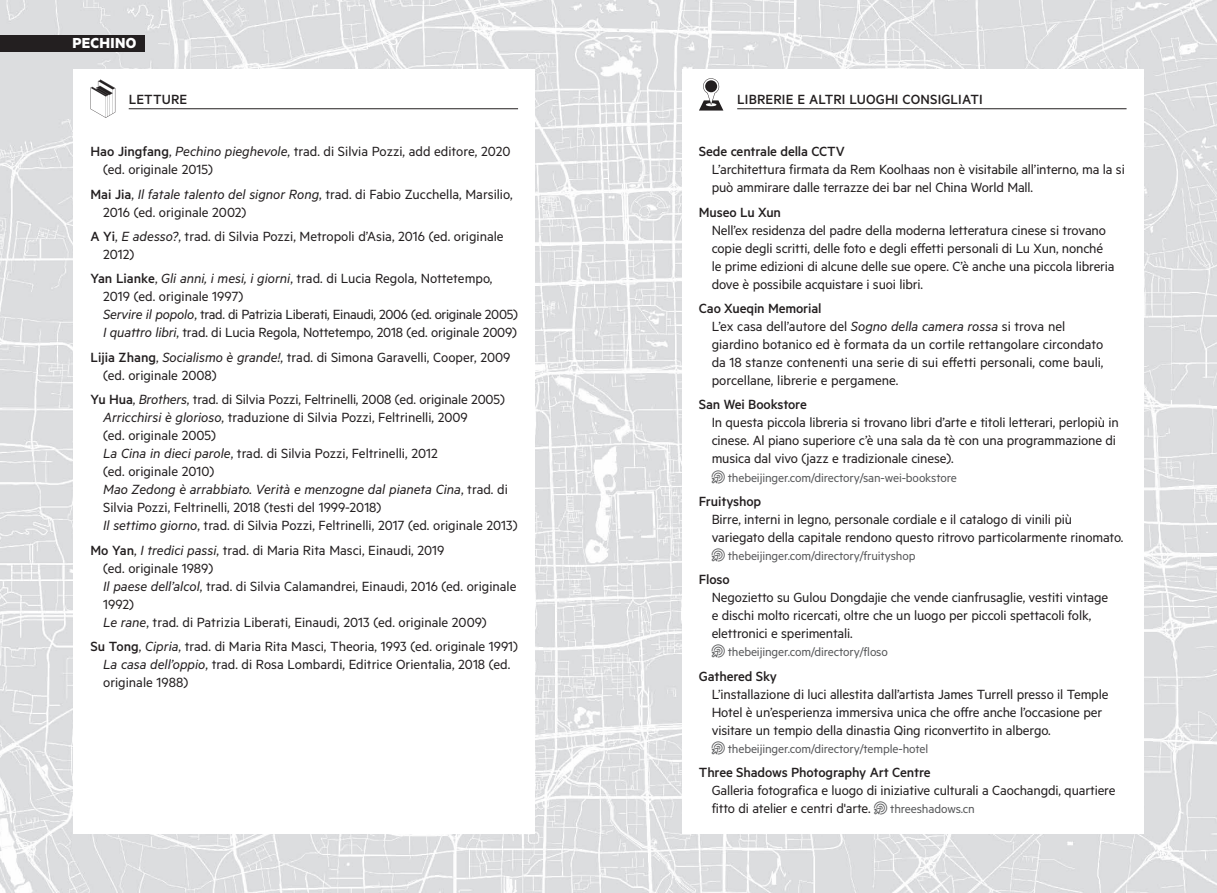
<style>
.page{position:relative;width:1217px;height:893px;background:#fff}
.page>*{position:absolute;margin:0;border:0;box-sizing:border-box;transform-origin:0 0}
.t1{font:700 16.35px "Metric";letter-spacing:.02em;color:#fff}
.t2{font:15px/18px "Metric";letter-spacing:-.01em;color:#231f20}
.t3{font:500 15px "Metric";letter-spacing:-.01em;color:#231f20}
.t4{font:500 15px "Metric";letter-spacing:.01em;color:#231f20}
.t5{font:13.5px "Metric";letter-spacing:-.01em;color:#57585a}
.s1{font-weight:500}
.s2{font-style:italic}
.s3{color:#57585a}
.s4{font-size:13.5px;color:#57585a}
</style>
<div class="page">
<img style="left:0;top:0;width:1216px;height:893px">
<div style="left:74px;top:69px;width:461px;height:764px;background:#fff"></div>
<hr style="left:129px;top:108px;width:389px;height:1px;background:#231f20">
<svg style="left:90px;top:80px;width:25px;height:38px"></svg>
<div style="left:0;top:35px;width:145px;height:16px;background:#231f20"></div>
<div style="left:682px;top:69px;width:461px;height:764px;background:#fff"></div>
<hr style="left:737px;top:108px;width:389px;height:1px;background:#231f20">
<svg style="left:699px;top:78px;width:24px;height:33px"></svg>
<p class="t1" style="left:72px;top:33px;width:65px">PECHINO</p>
<p class="t4" style="left:129px;top:91px;width:60px">LETTURE</p>
<p class="t2" style="left:103px;top:142px;width:408px;text-indent:-13px"><span class="s1">Hao Jingfang</span>, <span class="s2">Pechino pieghevole</span>, trad. di Silvia Pozzi, add editore, 2020 (ed. originale 2015)</p>
<p class="t2" style="left:103px;top:185px;width:411px;text-indent:-13px"><span class="s1">Mai Jia</span>, <span class="s2">Il fatale talento del signor Rong</span>, trad. di Fabio Zucchella, Marsilio,<br>2016 (ed. originale 2002)</p>
<p class="t2" style="left:103px;top:227px;width:402px;text-indent:-13px"><span class="s1">A Yi</span>, <span class="s2">E adesso?</span>, trad. di Silvia Pozzi, Metropoli d’Asia, 2016 (ed. originale<br>2012)</p>
<p class="t2" style="left:103px;top:269px;width:416px;text-indent:-13px"><span class="s1">Yan Lianke</span>, <span class="s2">Gli anni, i mesi, i giorni</span>, trad. di Lucia Regola, Nottetempo, 2019 (ed. originale 1997)<br><span class="s2">Servire il popolo</span>, trad. di Patrizia Liberati, Einaudi, 2006 (ed. originale 2005)<br><span class="s2">I quattro libri</span>, trad. di Lucia Regola, Nottetempo, 2018 (ed. originale 2009)</p>
<p class="t2" style="left:103px;top:348px;width:408px;text-indent:-13px"><span class="s1">Lijia Zhang</span>, <span class="s2">Socialismo è grande!</span>, trad. di Simona Garavelli, Cooper, 2009 (ed. originale 2008)</p>
<p class="t2" style="left:103px;top:390px;width:416px;text-indent:-13px"><span class="s1">Yu Hua</span>, <span class="s2">Brothers</span>, trad. di Silvia Pozzi, Feltrinelli, 2008 (ed. originale 2005)<br><span class="s2">Arricchirsi è glorioso</span>, traduzione di Silvia Pozzi, Feltrinelli, 2009<br>(ed. originale 2005)<br><span class="s2">La Cina in dieci parole</span>, trad. di Silvia Pozzi, Feltrinelli, 2012<br>(ed. originale 2010)<br><span class="s2">Mao Zedong è arrabbiato. Verità e menzogne dal pianeta Cina</span>, trad. di Silvia Pozzi, Feltrinelli, 2018 (testi del 1999-2018)<br><span class="s2">Il settimo giorno</span>, trad. di Silvia Pozzi, Feltrinelli, 2017 (ed. originale 2013)</p>
<p class="t2" style="left:103px;top:540px;width:414px;text-indent:-13px"><span class="s1">Mo Yan</span>, <span class="s2">I tredici passi</span>, trad. di Maria Rita Masci, Einaudi, 2019<br>(ed. originale 1989)<br><span class="s2">Il paese dell’alcol</span>, trad. di Silvia Calamandrei, Einaudi, 2016 (ed. originale 1992)<br><span class="s2">Le rane</span>, trad. di Patrizia Liberati, Einaudi, 2013 (ed. originale 2009)</p>
<p class="t2" style="left:103px;top:637px;width:416px;text-indent:-13px"><span class="s1">Su Tong</span>, <span class="s2">Cipria</span>, trad. di Maria Rita Masci, Theoria, 1993 (ed. originale 1991)<br><span class="s2">La casa dell’oppio</span>, trad. di Rosa Lombardi, Editrice Orientalia, 2018 (ed. originale 1988)</p>
<p class="t4" style="left:737px;top:91px;width:247px">LIBRERIE E ALTRI LUOGHI CONSIGLIATI</p>
<p class="t3" style="left:698px;top:143px;width:147px">Sede centrale della CCTV</p>
<p class="t2" style="left:711px;top:160px;width:414px">L’architettura firmata da Rem Koolhaas non è visitabile all’interno, ma la si può ammirare dalle terrazze dei bar nel China World Mall.</p>
<p class="t3" style="left:698px;top:203px;width:84px">Museo Lu Xun</p>
<p class="t2" style="left:711px;top:221px;width:404px">Nell’ex residenza del padre della moderna letteratura cinese si trovano copie degli scritti, delle foto e degli effetti personali di Lu Xun, nonché le prime edizioni di alcune delle sue opere. C’è anche una piccola libreria dove è possibile acquistare i suoi libri.</p>
<p class="t2" style="left:711px;top:299px;width:393px;text-indent:-13px"><span class="s1">Cao Xueqin Memorial<br></span>L’ex casa dell’autore del <span class="s2">Sogno della camera rossa</span> si trova nel giardino botanico ed è formata da un cortile rettangolare circondato da 18 stanze contenenti una serie di sui effetti personali, come bauli, porcellane, librerie e pergamene.</p>
<p class="t3" style="left:698px;top:396px;width:109px">San Wei Bookstore</p>
<p class="t2" style="left:711px;top:413px;width:408px">In questa piccola libreria si trovano libri d’arte e titoli letterari, perlopiù in cinese. Al piano superiore c’è una sala da tè con una programmazione di musica dal vivo (jazz e tradizionale cinese).</p>
<p class="t5" style="left:711px;top:469px;width:246px">◆●●▲□■▼ thebeijinger.com/directory/san-wei-bookstore</p>
<p class="t3" style="left:698px;top:492px;width:64px">Fruityshop</p>
<p class="t2" style="left:711px;top:510px;width:413px">Birre, interni in legno, personale cordiale e il catalogo di vinili più variegato della capitale rendono questo ritrovo particolarmente rinomato.</p>
<p class="t5" style="left:711px;top:548px;width:205px">◆●●▲□■▼ thebeijinger.com/directory/fruityshop</p>
<p class="t3" style="left:698px;top:571px;width:32px">Floso</p>
<p class="t2" style="left:711px;top:588px;width:398px">Negozietto su Gulou Dongdajie che vende cianfrusaglie, vestiti vintage e dischi molto ricercati, oltre che un luogo per piccoli spettacoli folk, elettronici e sperimentali.</p>
<p class="t5" style="left:711px;top:644px;width:178px">◆●●▲□■▼ thebeijinger.com/directory/floso</p>
<p class="t3" style="left:698px;top:667px;width:80px">Gathered Sky</p>
<p class="t2" style="left:711px;top:684px;width:398px">L’installazione di luci allestita dall’artista James Turrell presso il Temple<br>Hotel è un’esperienza immersiva unica che offre anche l’occasione per visitare un tempio della dinastia Qing riconvertito in albergo.</p>
<p class="t5" style="left:711px;top:741px;width:218px">◆●●▲□■▼ thebeijinger.com/directory/temple-hotel</p>
<p class="t3" style="left:698px;top:764px;width:233px">Three Shadows Photography Art Centre</p>
<p class="t2" style="left:711px;top:781px;width:405px">Galleria fotografica e luogo di iniziative culturali a Caochangdi, quartiere fitto di atelier e centri d'arte. <span class="s3">◆●●▲□■▼</span> <span class="s4">threeshadows.cn</span></p>
</div>
